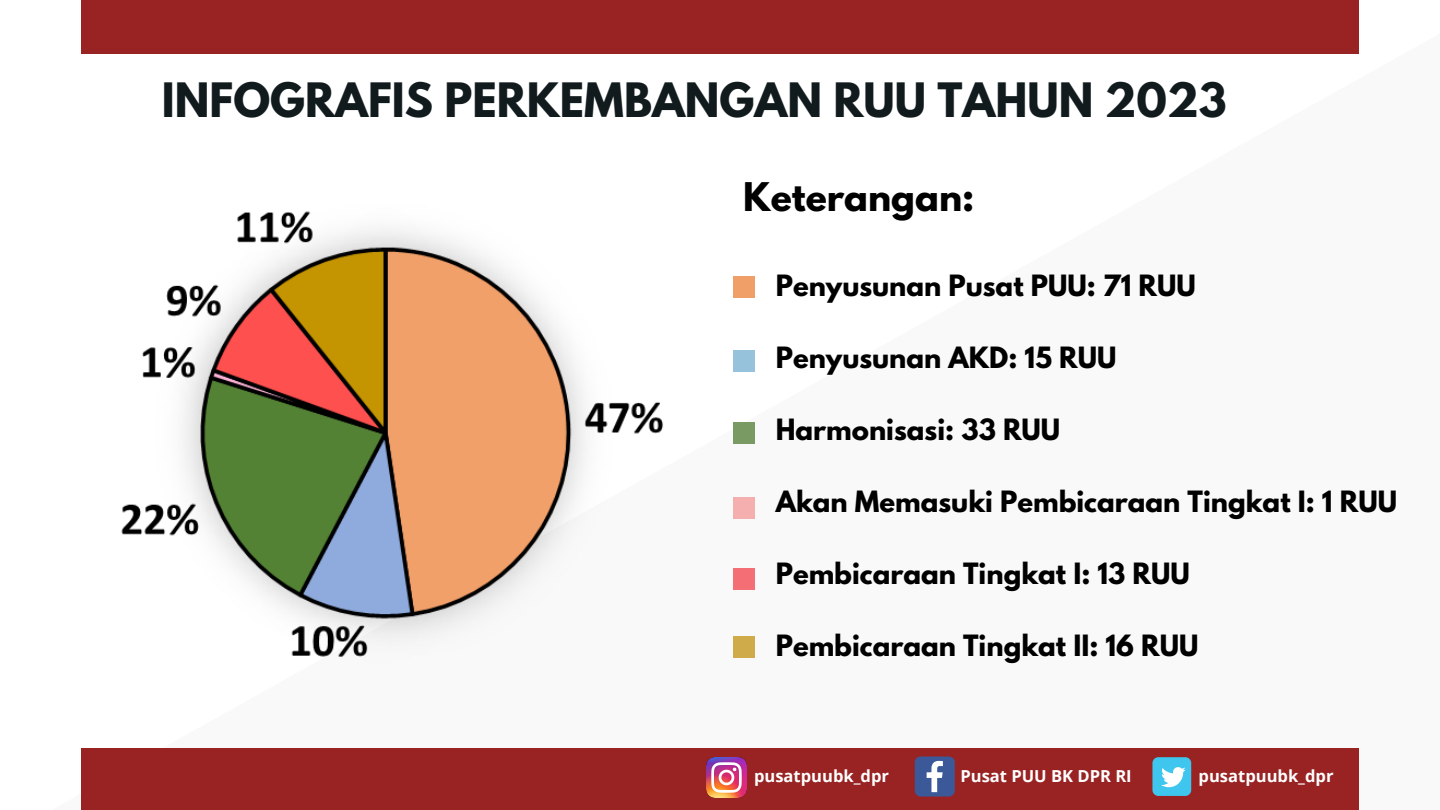
<style>
.page{position:relative;width:1440px;height:810px;background:#fff}
.page>*{position:absolute;margin:0;border:0;box-sizing:border-box;transform-origin:0 0}
.t1{font:700 42px "League Spartan";color:#111b1e}
.t2{font:700 35px "League Spartan";color:#000}
.t3{font:700 26px "League Spartan";color:#000}
.t4{font:700 16.6px "Open Sans";color:#fff}
</style>
<div class="page">
<div style="left:81px;top:748px;width:1278px;height:62px;background:#992323"></div>
<div style="left:81px;top:0;width:1278px;height:53px;background:#992323"></div>
<div style="left:734px;top:276px;width:21px;height:22px;background:#f19f68"></div>
<div style="left:734px;top:350px;width:21px;height:22px;background:#97c2db"></div>
<div style="left:734px;top:422px;width:21px;height:21px;background:#799b63"></div>
<div style="left:734px;top:497px;width:21px;height:21px;background:#f6afaf"></div>
<div style="left:734px;top:568px;width:21px;height:22px;background:#f46f75"></div>
<div style="left:734px;top:636px;width:21px;height:22px;background:#cfab4a"></div>
<svg style="left:915px;top:757px;width:40px;height:40px;background:#5d71a4"></svg>
<div style="left:1152px;top:757px;width:39px;height:39px;background:#3fc6ee;border-radius:6px"></div>
<svg style="left:1161px;top:767px;width:25px;height:20px"></svg>
<img style="left:706px;top:758px;width:40px;height:40px">
<img style="left:121px;top:211px;width:543px;height:446px">
<p class="t1" style="left:162px;top:79px;width:1066px">INFOGRAFIS PERKEMBANGAN RUU TAHUN 2023</p>
<p class="t2" style="left:743px;top:180px;width:233px">Keterangan:</p>
<p class="t3" style="left:776px;top:272px;width:422px">Penyusunan Pusat PUU: 71 RUU</p>
<p class="t3" style="left:776px;top:344px;width:342px">Penyusunan AKD: 15 RUU</p>
<p class="t3" style="left:776px;top:416px;width:286px">Harmonisasi: 33 RUU</p>
<p class="t3" style="left:776px;top:488px;width:623px">Akan Memasuki Pembicaraan Tingkat I: 1 RUU</p>
<p class="t3" style="left:776px;top:560px;width:416px">Pembicaraan Tingkat I: 13 RUU</p>
<p class="t3" style="left:776px;top:632px;width:424px">Pembicaraan Tingkat II: 16 RUU</p>
<p class="t4" style="left:754px;top:764px;width:136px">pusatpuubk_dpr</p>
<p class="t4" style="left:960px;top:764px;width:173px">Pusat PUU BK DPR RI</p>
<p class="t4" style="left:1199px;top:764px;width:136px">pusatpuubk_dpr</p>
</div>
